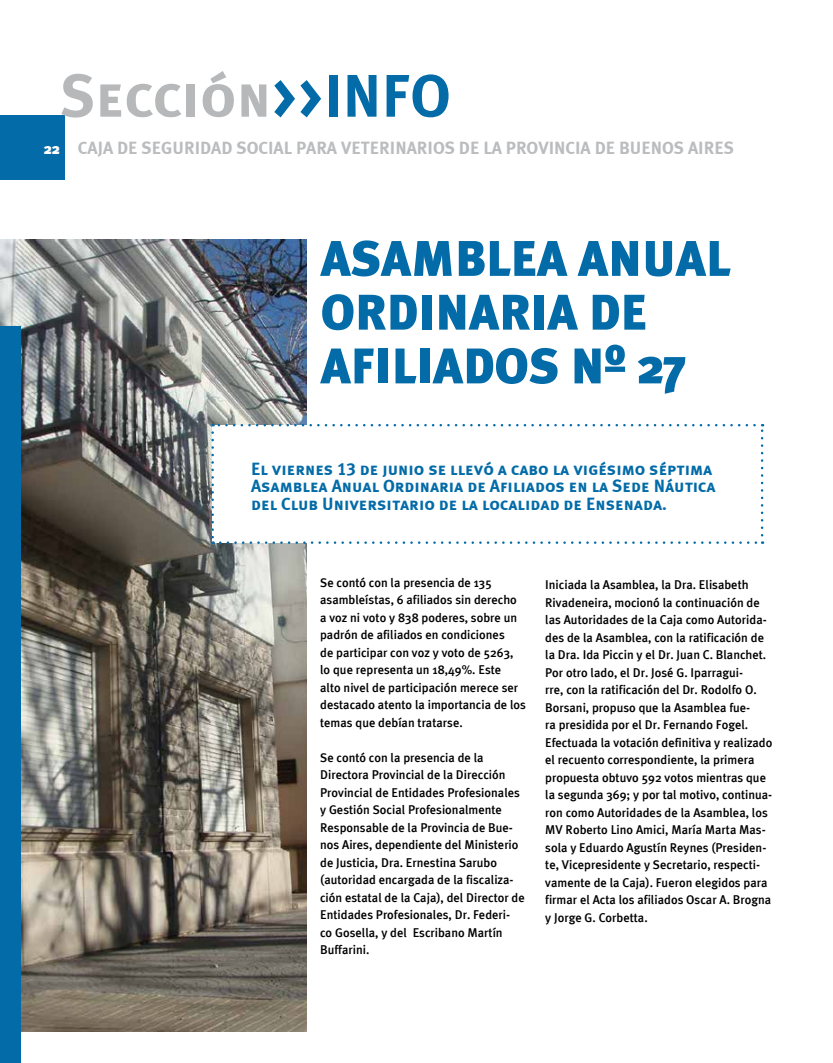
<style>
.page{position:relative;width:833px;height:1063px;background:#fff}
.page>*{position:absolute;margin:0;border:0;box-sizing:border-box;transform-origin:0 0}
.t1{font:60px "Meta Plus Bold Caps";color:#b6b8ba}
.t2{font:900 50px/53.8px "Meta Plus";color:#036ba7}
.t3{font:17.5px/17.5px "Meta Plus Bold Caps";color:#036ba7}
.t4{font:17.5px "Meta Plus Bold Caps";color:#babcbe}
.t5{font:500 12.5px/17.5px "Meta Plus";color:#000}
.s1{color:#036ba7}
.s2{font-family:"Meta Plus";font-weight:900;font-size:15px;color:#fff}
</style>
<div class="page">
<div style="left:0;top:115px;width:64px;height:64px;background:#036ba7"></div>
<img style="left:0;top:239px;width:306px;height:792px">
<div style="left:213px;top:425px;width:549px;height:118px;background:#fff"></div>
<svg style="left:211px;top:433px;width:3px;height:111px"></svg>
<svg style="left:220px;top:541px;width:543px;height:3px"></svg>
<svg style="left:761px;top:424px;width:2px;height:111px"></svg>
<svg style="left:213px;top:424px;width:541px;height:2px"></svg>
<div style="left:1px;top:327px;width:20px;height:736px;background:#036ba7"></div>
<h1 class="t1" style="left:60px;top:61px;width:387px">Sección<span class="s1">&gt;&gt;in fo</span></h1>
<h3 class="t4" style="left:44px;top:138px;width:691px"><span class="s2">22</span> CAJA DE SEGURIDAD SOCIAL PARA VETERINARIOS DE LA PROVINCIA DE BUENOS AIRES</h3>
<h2 class="t2" style="left:321px;top:232px;width:411px">ASAMBLEA ANUAL<br>ORDINARIA DE<br>AFILIADOS Nº 27</h2>
<h3 class="t3" style="left:251px;top:460px;width:466px">El viernes 13 de junio se llevó a cabo la vigésimo séptima<br>Asamblea Anual Ordinaria de Afiliados en la Sede Náutica del Club Universitario de la localidad de Ensenada.</h3>
<p class="t5" style="left:320px;top:573px;width:207px">Se contó con la presencia de 135 asambleístas, 6 afiliados sin derecho a voz ni voto y 838 poderes, sobre un padrón de afiliados en condiciones<br>de participar con voz y voto de 5263, lo que representa un 18,49%. Este<br>alto nivel de participación merece ser destacado atento la importancia de los temas que debían tratarse.</p>
<p class="t5" style="left:320px;top:748px;width:206px">Se contó con la presencia de la Directora Provincial de la Dirección Provincial de Entidades Profesionales y Gestión Social Profesionalmente Responsable de la Provincia de Bue&shy;nos Aires, dependiente del Ministerio de Justicia, Dra. Ernestina Sarubo (autoridad encargada de la fiscaliza&shy;ción estatal de la Caja), del Director de Entidades Profesionales, Dr. Federi&shy;co Gosella, y del Escribano Martín Buffarini.</p>
<p class="t5" style="left:545px;top:576px;width:229px">Iniciada la Asamblea, la Dra. Elisabeth Rivadeneira, mocionó la continuación de las Autoridades de la Caja como Autorida&shy;des de la Asamblea, con la ratificación de la Dra. Ida Piccin y el Dr. Juan C. Blanchet.<br>Por otro lado, el Dr. José G. Iparragui-<br>rre, con la ratificación del Dr. Rodolfo O.<br>Borsani, propuso que la Asamblea fue-<br>ra presidida por el Dr. Fernando Fogel.<br>Efectuada la votación definitiva y realizado el recuento correspondiente, la primera propuesta obtuvo 592 votos mientras que la segunda 369; y por tal motivo, continua&shy;ron como Autoridades de la Asamblea, los MV Roberto Lino Amici, María Marta Mas&shy;sola y Eduardo Agustín Reynes (Presiden&shy;te, Vicepresidente y Secretario, respecti&shy;vamente de la Caja). Fueron elegidos para firmar el Acta los afiliados Oscar A. Brogna y Jorge G. Corbetta.</p>
</div>
